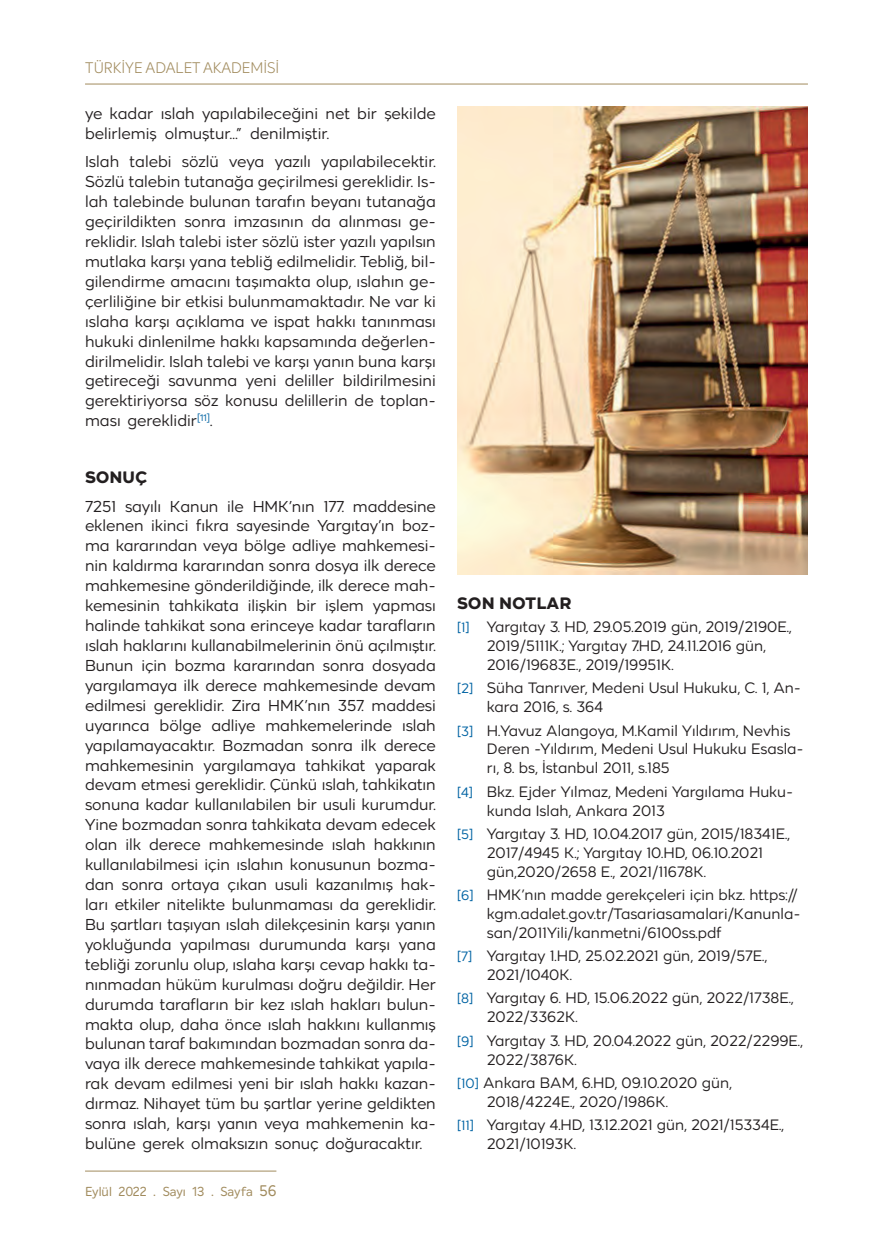
<style>
.page{position:relative;width:893px;height:1234px;background:#fff}
.page>*{position:absolute;margin:0;border:0;box-sizing:border-box;transform-origin:0 0}
.t1{font:700 16.5px "TRT";color:#231f20}
.t2{font:15.75px/20px "TRT";color:#231f20;text-align:justify}
.t3{font:15px/18.9px "TRT";color:#231f20}
.t4{font:300 15px "Intelo";color:#a18b5d}
.t5{font:12.75px "Intelo";color:#a18b5d}
.s1{font-size:15px}
.s2{font-size:13.5px;color:#0163a3}
</style>
<div class="page">
<hr style="left:85px;top:84px;width:723px;height:1px;background:#a18b5d">
<hr style="left:85px;top:1170px;width:191px;height:1px;background:#a18b5d">
<img style="left:457px;top:106px;width:351px;height:468px">
<p class="t4" style="left:85px;top:59px;width:196px">TÜRKİYE ADALET AKADEMİSİ</p>
<p class="t2" style="left:85px;top:103px;width:352px">ye kadar ıslah yapılabileceğini net bir şekilde belirlemiş olmuştur…” denilmiştir.</p>
<p class="t2" style="left:85px;top:152px;width:352px">Islah talebi sözlü veya yazılı yapılabilecektir.<br>Sözlü talebin tutanağa geçirilmesi gereklidir. Is&shy;lah talebinde bulunan tarafın beyanı tutanağa geçirildikten sonra imzasının da alınması ge&shy;reklidir. Islah talebi ister sözlü ister yazılı yapılsın mutlaka karşı yana tebliğ edilmelidir. Tebliğ, bil&shy;gilendirme amacını taşımakta olup, ıslahın ge&shy;çerliliğine bir etkisi bulunmamaktadır. Ne var ki ıslaha karşı açıklama ve ispat hakkı tanınması hukuki dinlenilme hakkı kapsamında değerlen&shy;dirilmelidir. Islah talebi ve karşı yanın buna karşı getireceği savunma yeni deliller bildirilmesini gerektiriyorsa söz konusu delillerin de toplan&shy;ması gereklidir<sup>[11]</sup>.</p>
<p class="t1" style="left:85px;top:466px;width:64px">SONUÇ</p>
<p class="t2" style="left:85px;top:496px;width:352px">7251 sayılı Kanun ile HMK’nın 177. maddesine eklenen ikinci fıkra sayesinde Yargıtay’ın boz&shy;ma kararından veya bölge adliye mahkemesi&shy;nin kaldırma kararından sonra dosya ilk derece mahkemesine gönderildiğinde, ilk derece mah&shy;kemesinin tahkikata ilişkin bir işlem yapması halinde tahkikat sona erinceye kadar tarafların ıslah haklarını kullanabilmelerinin önü açılmıştır.<br>Bunun için bozma kararından sonra dosyada yargılamaya ilk derece mahkemesinde devam edilmesi gereklidir. Zira HMK’nın 357. maddesi uyarınca bölge adliye mahkemelerinde ıslah yapılamayacaktır. Bozmadan sonra ilk derece mahkemesinin yargılamaya tahkikat yaparak devam etmesi gereklidir. Çünkü ıslah, tahkikatın sonuna kadar kullanılabilen bir usuli kurumdur.<br>Yine bozmadan sonra tahkikata devam edecek olan ilk derece mahkemesinde ıslah hakkının kullanılabilmesi için ıslahın konusunun bozma&shy;dan sonra ortaya çıkan usuli kazanılmış hak&shy;ları etkiler nitelikte bulunmaması da gereklidir.<br>Bu şartları taşıyan ıslah dilekçesinin karşı yanın yokluğunda yapılması durumunda karşı yana tebliği zorunlu olup, ıslaha karşı cevap hakkı ta&shy;nınmadan hüküm kurulması doğru değildir. Her durumda tarafların bir kez ıslah hakları bulun&shy;makta olup, daha önce ıslah hakkını kullanmış bulunan taraf bakımından bozmadan sonra da&shy;vaya ilk derece mahkemesinde tahkikat yapıla&shy;rak devam edilmesi yeni bir ıslah hakkı kazan&shy;dırmaz. Nihayet tüm bu şartlar yerine geldikten sonra ıslah, karşı yanın veya mahkemenin ka&shy;bulüne gerek olmaksızın sonuç doğuracaktır.</p>
<p class="t5" style="left:85px;top:1183px;width:193px">Eylül 2022 . Sayı 13 . Sayfa <span class="s1">56</span></p>
<p class="t1" style="left:457px;top:592px;width:116px">SON NOTLAR</p>
<p class="t3" style="left:487px;top:617px;width:306px;text-indent:-30px"><span class="s2">[1]</span> Yargıtay 3. HD, 29.05.2019 gün, 2019/2190E.,<br>2019/5111K.; Yargıtay 7.HD, 24.11.2016 gün,<br>2016/19683E., 2019/19951K.</p>
<p class="t3" style="left:487px;top:678px;width:316px;text-indent:-30px"><span class="s2">[2]</span> Süha Tanrıver, Medeni Usul Hukuku, C. 1, An&shy;kara 2016, s. 364</p>
<p class="t3" style="left:487px;top:720px;width:318px;text-indent:-30px"><span class="s2">[3]</span> H.Yavuz Alangoya, M.Kamil Yıldırım, Nevhis<br>Deren -Yıldırım, Medeni Usul Hukuku Esasla&shy;rı, 8. bs, İstanbul 2011, s.185</p>
<p class="t3" style="left:487px;top:781px;width:308px;text-indent:-30px"><span class="s2">[4]</span> Bkz. Ejder Yılmaz, Medeni Yargılama Huku&shy;kunda Islah, Ankara 2013</p>
<p class="t3" style="left:487px;top:823px;width:305px;text-indent:-30px"><span class="s2">[5]</span> Yargıtay 3. HD, 10.04.2017 gün, 2015/18341E.,<br>2017/4945 K.; Yargıtay 10.HD, 06.10.2021 gün,2020/2658 E., 2021/11678K.</p>
<p class="t3" style="left:487px;top:885px;width:315px;text-indent:-30px"><span class="s2">[6]</span> HMK’nın madde gerekçeleri için bkz. https:// kgm.adalet.gov.tr/Tasariasamalari/Kanunla&shy;san/2011Yili/kanmetni/6100ss.pdf</p>
<p class="t3" style="left:487px;top:946px;width:282px;text-indent:-30px"><span class="s2">[7]</span> Yargıtay 1.HD, 25.02.2021 gün, 2019/57E.,<br>2021/1040K.</p>
<p class="t3" style="left:487px;top:988px;width:308px;text-indent:-30px"><span class="s2">[8]</span> Yargıtay 6. HD, 15.06.2022 gün, 2022/1738E.,<br>2022/3362K.</p>
<p class="t3" style="left:487px;top:1030px;width:317px;text-indent:-30px"><span class="s2">[9]</span> Yargıtay 3. HD, 20.04.2022 gün, 2022/2299E.,<br>2022/3876K.</p>
<p class="t3" style="left:487px;top:1072px;width:246px;text-indent:-30px"><span class="s2">[10]</span> Ankara BAM, 6.HD, 09.10.2020 gün,<br>2018/4224E., 2020/1986K.</p>
<p class="t3" style="left:487px;top:1114px;width:298px;text-indent:-30px"><span class="s2">[11]</span> Yargıtay 4.HD, 13.12.2021 gün, 2021/15334E.,<br>2021/10193K.</p>
</div>
